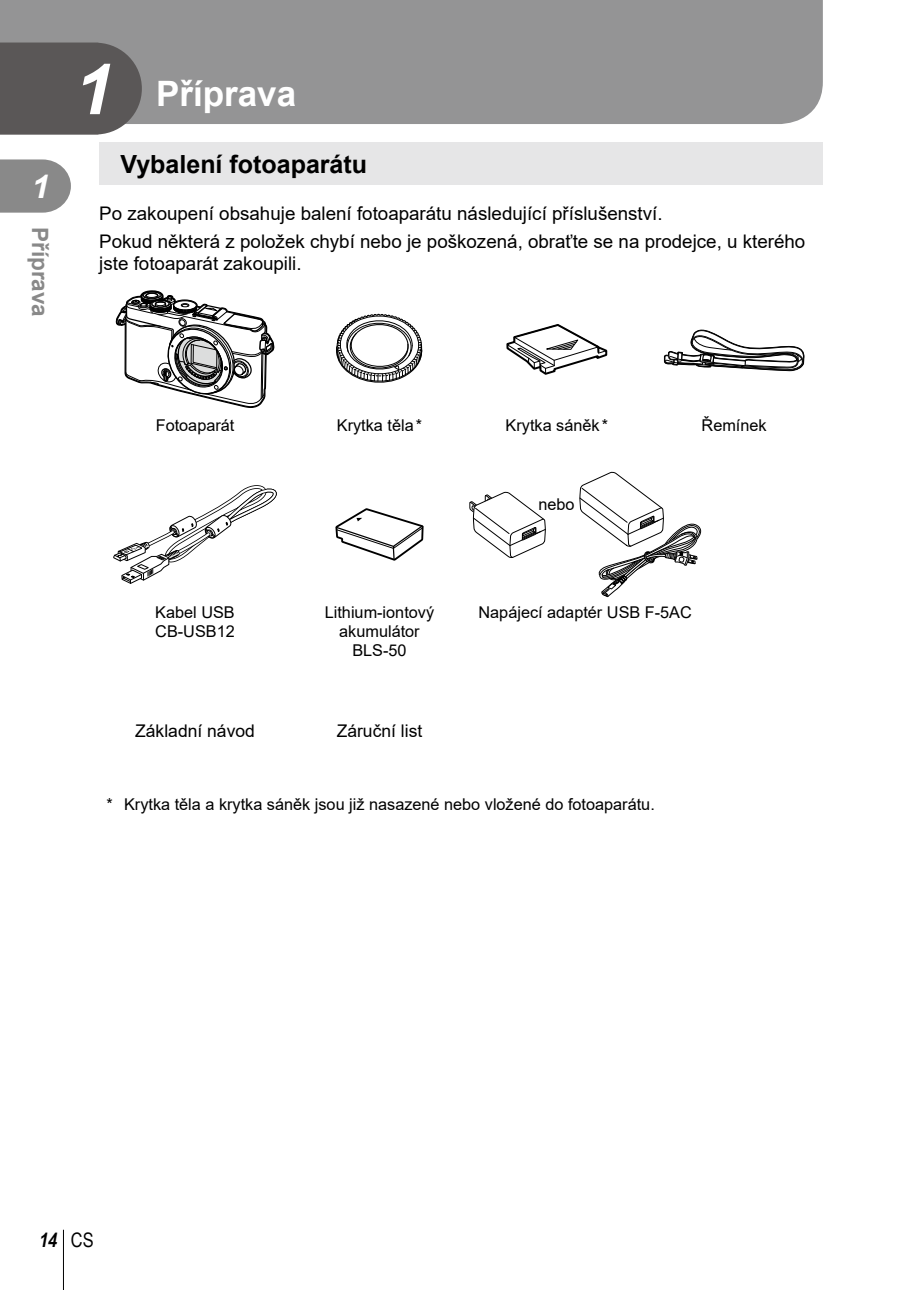
<style>
.page{position:relative;width:908px;height:1290px;background:#fff}
.page>*{position:absolute;margin:0;border:0;box-sizing:border-box;transform-origin:0 0}
.t1{font:700 35px "Arial";color:#fff}
.t2{font:italic 700 32.5px "Arial";color:#fff}
.t3{font:700 25px "Arial";color:#000}
.t4{font:700 22.5px "Arial";color:#898989}
.t5{font:italic 700 20px "Arial Narrow";color:#000}
.t6{font:18.75px/28.2px "Arial";color:#000}
.t7{font:17.5px "Arial";color:#000}
.t8{font:16.25px/18.8px "Arial";color:#000}
.s1{font-style:italic;font-size:70px}
.s2{font-weight:400;font-style:normal}
</style>
<div class="page">
<svg style="left:0;top:159px;width:71px;height:54px;background:#949494"></svg>
<hr style="left:63px;top:1230px;width:1px;height:60px;background:#000">
<div style="left:0;top:0;width:822px;height:124px;background:#949495"></div>
<svg style="left:0;top:43px;width:142px;height:92px;background:#605e5e"></svg>
<div style="left:99px;top:142px;width:723px;height:42px;background:#e6e6e7"></div>
<svg style="left:115px;top:290px;width:159px;height:118px"></svg>
<svg style="left:336px;top:313px;width:87px;height:70px"></svg>
<svg style="left:506px;top:324px;width:102px;height:51px"></svg>
<svg style="left:663px;top:329px;width:142px;height:43px"></svg>
<svg style="left:113px;top:485px;width:163px;height:99px"></svg>
<svg style="left:335px;top:508px;width:89px;height:53px"></svg>
<svg style="left:469px;top:491px;width:77px;height:67px"></svg>
<svg style="left:579px;top:472px;width:121px;height:125px"></svg>
<h2 class="t2" style="left:32px;top:165px;width:20px">1</h2>
<h3 class="t4" style="left:56px;top:227px;width:92px;rotate:90deg">Příprava</h3>
<h1 class="t1" style="left:74px;top:69px;width:223px"><span class="s1">1</span> Příprava</h1>
<h3 class="t3" style="left:120px;top:147px;width:248px">Vybalení fotoaparátu</h3>
<p class="t6" style="left:99px;top:199px;width:707px">Po zakoupení obsahuje balení fotoaparátu následující příslušenství.<br>Pokud některá z položek chybí nebo je poškozená, obraťte se na prodejce, u kterého</p>
<p class="t6" style="left:99px;top:249px;width:204px">jste fotoaparát zakoupili.</p>
<p class="t8" style="left:156px;top:416px;width:80px">Fotoaparát</p>
<p class="t8" style="left:337px;top:416px;width:87px">Krytka těla*</p>
<p class="t8" style="left:505px;top:416px;width:104px">Krytka sáněk *</p>
<p class="t8" style="left:701px;top:416px;width:67px">Řemínek</p>
<p class="t8" style="left:538px;top:495px;width:38px">nebo</p>
<p class="t8" style="left:155px;top:603px;width:81px">Kabel USB<br>CB-USB12</p>
<p class="t8" style="left:324px;top:603px;width:111px;text-align:center">Lithium-iontový akumulátor<br>BLS-50</p>
<p class="t8" style="left:478px;top:603px;width:215px">Napájecí adaptér USB F-5AC</p>
<p class="t7" style="left:135px;top:719px;width:121px">Základní návod</p>
<p class="t7" style="left:336px;top:719px;width:87px">Záruční list</p>
<p class="t8" style="left:106px;top:795px;width:549px">* Krytka těla a krytka sáněk jsou již nasazené nebo vložené do fotoaparátu.</p>
<p class="t5" style="left:38px;top:1225px;width:57px">14 <span class="s2">CS</span></p>
</div>
